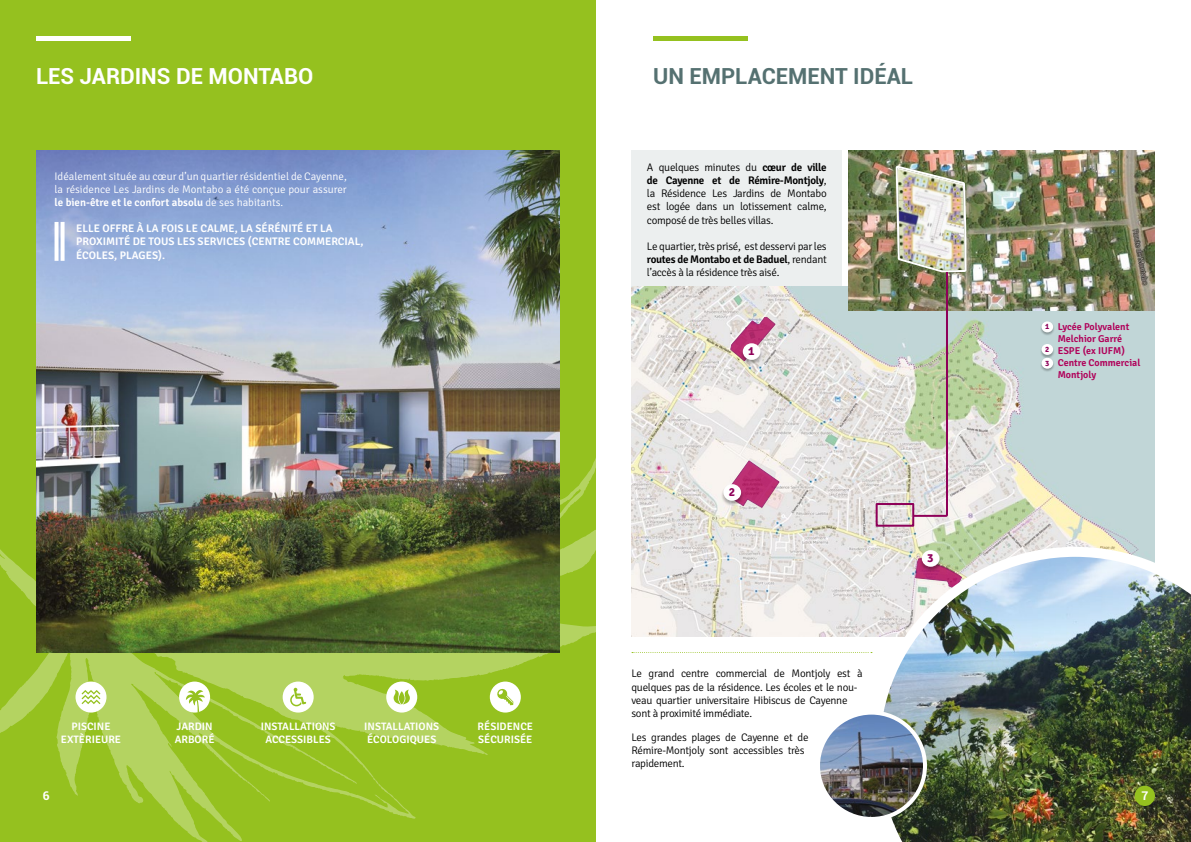
<style>
.page{position:relative;width:1191px;height:842px;background:#fff}
.page>*{position:absolute;margin:0;border:0;box-sizing:border-box;transform-origin:0 0}
.t1{font:700 22.1px "Roboto";color:#fff}
.t2{font:700 22.1px "Roboto";color:#557171}
.t3{font:700 12px "Signika";color:#8e0059}
.t4{font:700 12px "Roboto";color:#fff}
.t5{font:300 11px/13.2px "Signika";letter-spacing:-.025em;color:#000;text-align:justify}
.t6{font:300 11px/13.2px "Signika";color:#fff;text-align:justify}
.t7{font:600 11px/13.2px "Signika";color:#fff}
.t8{font:600 10.8px/13px "Signika";color:#fff}
.t9{font:600 10px/12px "Signika";color:#b00059}
.t10{font:700 7.9px/13.8px "Signika";color:#8e0059}
.s1{font-weight:600}
</style>
<div class="page">
<div style="left:0;top:0;width:595px;height:842px;background:#95c11f"></div>
<div style="left:631px;top:150px;width:211px;height:137px;background:#ecefef"></div>
<hr style="left:36px;top:36px;width:95px;height:4px;background:#fff">
<hr style="left:653px;top:36px;width:95px;height:4px;background:#95c11f">
<svg style="left:189px;top:401px;width:407px;height:441px"></svg>
<img style="left:36px;top:150px;width:523px;height:355px">
<img style="left:0;top:505px;width:580px;height:328px">
<svg style="left:55px;top:222px;width:4px;height:39px"></svg>
<svg style="left:61px;top:222px;width:4px;height:39px"></svg>
<svg style="left:632px;top:652px;width:237px;height:1px"></svg>
<img style="left:631px;top:287px;width:524px;height:349px">
<img style="left:848px;top:150px;width:307px;height:160px">
<img style="left:894px;top:164px;width:73px;height:383px">
<svg style="left:725px;top:461px;width:54px;height:47px"></svg>
<svg style="left:730px;top:317px;width:45px;height:44px;background:#cd8faa"></svg>
<div style="left:875px;top:503px;width:39px;height:24px;border:2px solid #8e0059"></div>
<img style="left:911px;top:270px;width:38px;height:248px">
<img style="left:869px;top:547px;width:322px;height:295px">
<img style="left:821px;top:713px;width:104px;height:106px">
<div style="left:816px;top:711px;width:111px;height:110px;border:4px solid #fff;border-radius:50%"></div>
<div style="left:721px;top:484px;width:23px;height:22px;background:#000;opacity:.3"></div>
<div style="left:723px;top:484px;width:18px;height:17px;background:#fff;border-radius:50%"></div>
<div style="left:919px;top:550px;width:23px;height:22px;background:#000;opacity:.3"></div>
<div style="left:921px;top:550px;width:18px;height:17px;background:#fff;border-radius:50%"></div>
<div style="left:740px;top:343px;width:23px;height:22px;background:#000;opacity:.3"></div>
<div style="left:743px;top:343px;width:17px;height:17px;background:#fff;border-radius:50%"></div>
<div style="left:1039px;top:321px;width:15px;height:15px;background:#000;opacity:.3"></div>
<div style="left:1041px;top:321px;width:12px;height:11px;background:#fff;border-radius:50%"></div>
<div style="left:1039px;top:344px;width:15px;height:15px;background:#000;opacity:.3"></div>
<div style="left:1041px;top:344px;width:12px;height:11px;background:#fff;border-radius:50%"></div>
<div style="left:1039px;top:357px;width:15px;height:16px;background:#000;opacity:.3"></div>
<div style="left:1041px;top:358px;width:12px;height:11px;background:#fff;border-radius:50%"></div>
<div style="left:1134px;top:786px;width:21px;height:20px;background:#95c11f;border-radius:50%"></div>
<div style="left:36px;top:786px;width:20px;height:20px;background:#95c11f;border-radius:50%"></div>
<h1 class="t1" style="left:36px;top:60px;width:279px">LES JARDINS DE MONTABO</h1>
<h1 class="t2" style="left:653px;top:60px;width:261px">UN EMPLACEMENT IDÉAL</h1>
<p class="t6" style="left:55px;top:169px;width:294px">Idéalement située au cœur d’un quartier résidentiel de Cayenne, la résidence Les Jardins de Montabo a été conçue pour assurer <span class="s1">le bien-être et le confort absolu</span> de ses habitants.</p>
<p class="t7" style="left:76px;top:222px;width:289px">ELLE OFFRE À LA FOIS LE CALME, LA SÉRÉNITÉ ET LA<br>PROXIMITÉ DE TOUS LES SERVICES (CENTRE COMMERCIAL,<br>ÉCOLES, PLAGES).</p>
<p class="t8" style="left:175px;top:720px;width:41px">JARDIN<br>ARBORÉ</p>
<p class="t8" style="left:477px;top:720px;width:57px">RÉSIDENCE<br>SÉCURISÉE</p>
<p class="t8" style="left:61px;top:720px;width:62px;text-align:center">PISCINE<br>EXTÈRIEURE</p>
<p class="t8" style="left:364px;top:720px;width:76px">INSTALLATIONS<br>ÉCOLOGIQUES</p>
<p class="t8" style="left:261px;top:720px;width:76px;text-align:center">INSTALLATIONS<br>ACCESSIBLES</p>
<p class="t5" style="left:647px;top:161px;width:181px">A quelques minutes du <span class="s1">cœur de ville de Cayenne et de Rémire-Montjoly</span>, la Résidence Les Jardins de Montabo est logée dans un lotissement calme, composé de très belles villas.</p>
<p class="t5" style="left:647px;top:240px;width:181px">Le quartier, très prisé, est desservi par les <span class="s1">routes de Montabo et de Baduel</span>, rendant l’accès à la résidence très aisé.</p>
<p class="t3" style="left:748px;top:344px;width:8px">1</p>
<p class="t3" style="left:728px;top:485px;width:8px">2</p>
<p class="t5" style="left:631px;top:667px;width:233px;text-align:left">Le grand centre commercial de Montjoly est à quelques pas de la résidence. Les écoles et le nou&shy;veau quartier universitaire Hibiscus de Cayenne sont à proximité immédiate.</p>
<p class="t5" style="left:631px;top:731px;width:178px;text-align:left">Les grandes plages de Cayenne et de<br>Rémire-Montjoly sont accessibles très rapidement.</p>
<p class="t3" style="left:927px;top:551px;width:8px">3</p>
<p class="t10" style="left:1045px;top:320px;width:6px">1</p>
<p class="t10" style="left:1045px;top:342px;width:6px">2<br>3</p>
<p class="t9" style="left:1057px;top:320px;width:84px">Lycée Polyvalent<br>Melchior Garré<br>ESPE (ex IUFM)<br>Centre Commercial<br>Montjoly</p>
<p class="t4" style="left:43px;top:788px;width:8px">6</p>
<p class="t4" style="left:1141px;top:788px;width:8px">7</p>
</div>
